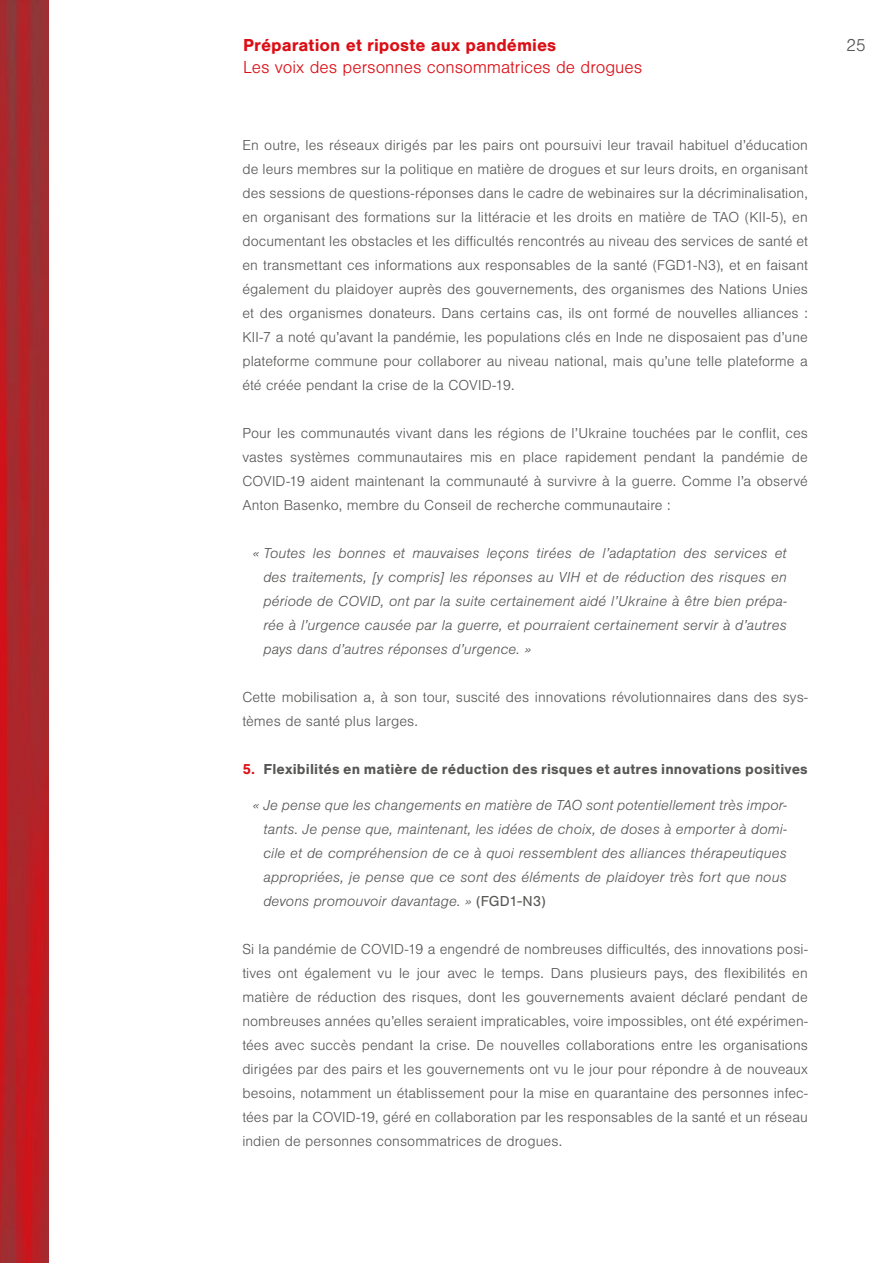
<style>
.page{position:relative;width:893px;height:1263px;background:#fff}
.page>*{position:absolute;margin:0;border:0;box-sizing:border-box;transform-origin:0 0}
.t1{font:300 18px "Nimbus San";letter-spacing:-.005em;color:#db0e15}
.t2{font:700 18px "Nimbus San";color:#db0e15}
.t3{font:300 18px "Nimbus San";color:#575756}
.t4{font:300 15px/24px "Nimbus San";letter-spacing:.005em;color:#575756;text-align:justify}
.t5{font:italic 300 15px/24px "Nimbus San";letter-spacing:.005em;color:#575756;text-align:justify}
.t6{font:700 15px "Nimbus San";letter-spacing:.01em;color:#575756}
.s1{color:#db0e15}
.s2{font-weight:400;font-style:normal}
</style>
<div class="page">
<img style="left:0;top:0;width:49px;height:1263px">
<p class="t2" style="left:243px;top:35px;width:315px">Préparation et riposte aux pandémies</p>
<p class="t1" style="left:243px;top:58px;width:400px">Les voix des personnes consommatrices de drogues</p>
<p class="t4" style="left:242px;top:134px;width:567px">En outre, les réseaux dirigés par les pairs ont poursuivi leur travail habituel d’éducation de leurs membres sur la politique en matière de drogues et sur leurs droits, en organisant des sessions de questions-réponses dans le cadre de webinaires sur la décriminalisation, en organisant des formations sur la littéracie et les droits en matière de TAO (KII-5), en documentant les obstacles et les difficultés rencontrés au niveau des services de santé et en transmettant ces informations aux responsables de la santé (FGD1-N3), et en faisant également du plaidoyer auprès des gouvernements, des organismes des Nations Unies et des organismes donateurs. Dans certains cas, ils ont formé de nouvelles alliances :<br>KII-7 a noté qu’avant la pandémie, les populations clés en Inde ne disposaient pas d’une plateforme commune pour collaborer au niveau national, mais qu’une telle plateforme a été créée pendant la crise de la COVID-19.</p>
<p class="t4" style="left:242px;top:422px;width:567px">Pour les communautés vivant dans les régions de l’Ukraine touchées par le conflit, ces vastes systèmes communautaires mis en place rapidement pendant la pandémie de COVID-19 aident maintenant la communauté à survivre à la guerre. Comme l’a observé Anton Basenko, membre du Conseil de recherche communautaire :</p>
<p class="t5" style="left:263px;top:542px;width:525px;text-indent:-10px">« Toutes les bonnes et mauvaises leçons tirées de l’adaptation des services et des traitements, [y compris] les réponses au VIH et de réduction des risques en période de COVID, ont par la suite certainement aidé l’Ukraine à être bien prépa&shy;rée à l’urgence causée par la guerre, et pourraient certainement servir à d’autres pays dans d’autres réponses d’urgence. »</p>
<p class="t4" style="left:242px;top:686px;width:567px">Cette mobilisation a, à son tour, suscité des innovations révolutionnaires dans des sys&shy;tèmes de santé plus larges.</p>
<p class="t6" style="left:242px;top:761px;width:567px"><span class="s1">5.</span> Flexibilités en matière de réduction des risques et autres innovations positives</p>
<p class="t5" style="left:263px;top:794px;width:525px;text-indent:-11px">« Je pense que les changements en matière de TAO sont potentiellement très impor&shy;tants. Je pense que, maintenant, les idées de choix, de doses à emporter à domi&shy;cile et de compréhension de ce à quoi ressemblent des alliances thérapeutiques appropriées, je pense que ce sont des éléments de plaidoyer très fort que nous devons promouvoir davantage. » <span class="s2">(FGD1-N3)</span></p>
<p class="t4" style="left:242px;top:938px;width:567px">Si la pandémie de COVID-19 a engendré de nombreuses difficultés, des innovations posi&shy;tives ont également vu le jour avec le temps. Dans plusieurs pays, des flexibilités en matière de réduction des risques, dont les gouvernements avaient déclaré pendant de nombreuses années qu’elles seraient impraticables, voire impossibles, ont été expérimen&shy;tées avec succès pendant la crise. De nouvelles collaborations entre les organisations dirigées par des pairs et les gouvernements ont vu le jour pour répondre à de nouveaux besoins, notamment un établissement pour la mise en quarantaine des personnes infec&shy;tées par la COVID-19, géré en collaboration par les responsables de la santé et un réseau indien de personnes consommatrices de drogues.</p>
<p class="t3" style="left:846px;top:35px;width:21px">25</p>
</div>
